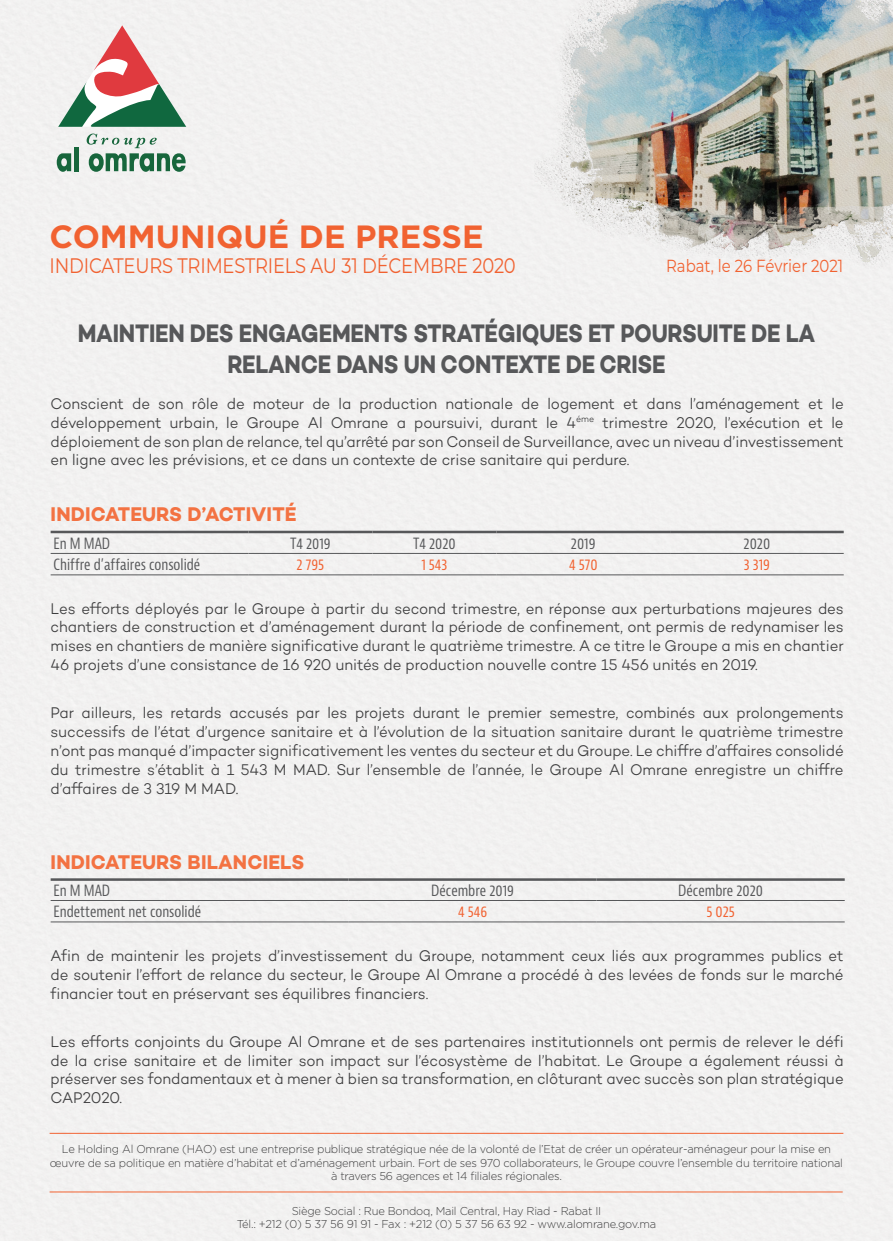
<style>
.page{position:relative;width:893px;height:1241px;background:#fff}
.page>*{position:absolute;margin:0;border:0;box-sizing:border-box;transform-origin:0 0}
.t1{font:700 32.2px "Gotham";color:#f16231}
.t2{font:700 25.72px/31px "Campton";letter-spacing:-.01em;color:#57585a;text-align:center;scale:.85 1}
.t3{font:21px "Montserrat";letter-spacing:-.01em;color:#f16231;scale:.85 1}
.t4{font:700 20.12px "Campton";letter-spacing:.01em;color:#f37242;scale:.95 1}
.t5{font:17.5px "Montserrat";color:#f16231;scale:.85 1}
.t6{font:300 15.75px/18.9px "Campton";letter-spacing:-.005em;color:#3e3e3f;text-align:justify;scale:.95 1}
.t7{font:15.05px "Bernina Sans Condensed";color:#57585a;scale:.95 1}
.t8{font:15.05px "Bernina Sans Condensed";color:#f16231;scale:.95 1}
.t9{font:300 11.38px/13.3px "Gotham";letter-spacing:-.02em;color:#3e3e3f;text-align:center}
</style>
<div class="page">
<div style="left:1px;top:0;width:892px;height:1240px;background:#f2f1f1"></div>
<img style="left:534px;top:0;width:359px;height:277px">
<svg style="left:58px;top:25px;width:128px;height:102px"></svg>
<svg style="left:57px;top:153px;width:14px;height:19px"></svg>
<hr style="left:74px;top:147px;width:4px;height:24px;background:#17663c">
<svg style="left:87px;top:133px;width:99px;height:39px"></svg>
<hr style="left:50px;top:1132px;width:793px;height:1px;background:#f16231">
<hr style="left:50px;top:1191px;width:793px;height:1px;background:#f16231">
<hr style="left:51px;top:878px;width:298px;height:2px;background:#57585a">
<hr style="left:349px;top:878px;width:248px;height:2px;background:#57585a">
<hr style="left:597px;top:878px;width:248px;height:2px;background:#57585a">
<hr style="left:51px;top:900px;width:298px;height:1px;background:#57585a">
<hr style="left:349px;top:900px;width:248px;height:1px;background:#57585a">
<hr style="left:597px;top:900px;width:248px;height:1px;background:#57585a">
<hr style="left:51px;top:921px;width:298px;height:1px;background:#57585a">
<hr style="left:349px;top:921px;width:248px;height:1px;background:#57585a">
<hr style="left:597px;top:921px;width:248px;height:1px;background:#57585a">
<hr style="left:51px;top:530px;width:197px;height:3px;background:#57585a">
<hr style="left:248px;top:530px;width:124px;height:3px;background:#57585a">
<hr style="left:372px;top:530px;width:124px;height:3px;background:#57585a">
<hr style="left:496px;top:530px;width:174px;height:3px;background:#57585a">
<hr style="left:670px;top:530px;width:174px;height:3px;background:#57585a">
<hr style="left:51px;top:553px;width:197px;height:1px;background:#57585a">
<hr style="left:51px;top:574px;width:197px;height:1px;background:#57585a">
<hr style="left:248px;top:553px;width:124px;height:1px;background:#57585a">
<hr style="left:248px;top:574px;width:124px;height:1px;background:#57585a">
<hr style="left:372px;top:553px;width:124px;height:1px;background:#57585a">
<hr style="left:496px;top:553px;width:174px;height:1px;background:#57585a">
<hr style="left:670px;top:553px;width:174px;height:1px;background:#57585a">
<hr style="left:372px;top:574px;width:124px;height:1px;background:#57585a">
<hr style="left:496px;top:574px;width:174px;height:1px;background:#57585a">
<hr style="left:670px;top:574px;width:174px;height:1px;background:#57585a">
<p class="t1" style="left:50px;top:215px;width:436px">COMMUNIQUÉ DE PRESSE</p>
<p class="t3" style="left:50px;top:251px;width:550px">INDICATEURS TRIMESTRIELS AU 31 DÉCEMBRE 2020</p>
<p class="t5" style="left:666px;top:254px;width:210px">Rabat, le 26 Février 2021</p>
<p class="t2" style="left:78px;top:317px;width:869px">MAINTIEN DES ENGAGEMENTS STRATÉGIQUES ET POURSUITE DE LA<br>RELANCE DANS UN CONTEXTE DE CRISE</p>
<p class="t6" style="left:51px;top:393px;width:836px">Conscient de son rôle de moteur de la production nationale de logement et dans l’aménagement et le développement urbain, le Groupe Al Omrane a poursuivi, durant le 4<sup>éme</sup> trimestre 2020, l’exécution et le déploiement de son plan de relance, tel qu’arrêté par son Conseil de Surveillance, avec un niveau d’investissement en ligne avec les prévisions, et ce dans un contexte de crise sanitaire qui perdure.</p>
<p class="t4" style="left:51px;top:501px;width:260px">INDICATEURS D’ACTIVITÉ</p>
<p class="t7" style="left:53px;top:535px;width:61px">En M MAD</p>
<p class="t7" style="left:290px;top:535px;width:44px">T4 2019</p>
<p class="t7" style="left:413px;top:535px;width:47px">T4 2020</p>
<p class="t7" style="left:571px;top:535px;width:27px">2019</p>
<p class="t7" style="left:743px;top:535px;width:30px">2020</p>
<p class="t7" style="left:53px;top:556px;width:156px">Chiffre d’affaires consolidé</p>
<p class="t8" style="left:297px;top:556px;width:31px">2 795</p>
<p class="t8" style="left:421px;top:556px;width:29px">1 543</p>
<p class="t8" style="left:569px;top:556px;width:32px">4 570</p>
<p class="t8" style="left:744px;top:556px;width:29px">3 319</p>
<p class="t6" style="left:51px;top:598px;width:836px">Les efforts déployés par le Groupe à partir du second trimestre, en réponse aux perturbations majeures des chantiers de construction et d’aménagement durant la période de confinement, ont permis de redynamiser les mises en chantiers de manière significative durant le quatrième trimestre. A ce titre le Groupe a mis en chantier 46 projets d’une consistance de 16 920 unités de production nouvelle contre 15 456 unités en 2019.</p>
<p class="t6" style="left:51px;top:702px;width:836px">Par ailleurs, les retards accusés par les projets durant le premier semestre, combinés aux prolongements successifs de l’état d’urgence sanitaire et à l’évolution de la situation sanitaire durant le quatrième trimestre n’ont pas manqué d’impacter significativement les ventes du secteur et du Groupe. Le chiffre d’affaires consolidé du trimestre s’établit à 1 543 M MAD. Sur l’ensemble de l’année, le Groupe Al Omrane enregistre un chiffre d’affaires de 3 319 M MAD.</p>
<p class="t4" style="left:51px;top:848px;width:269px">INDICATEURS BILANCIELS</p>
<p class="t7" style="left:53px;top:882px;width:61px">En M MAD</p>
<p class="t7" style="left:431px;top:882px;width:89px">Décembre 2019</p>
<p class="t7" style="left:678px;top:882px;width:91px">Décembre 2020</p>
<p class="t7" style="left:53px;top:903px;width:157px">Endettement net consolidé</p>
<p class="t8" style="left:458px;top:903px;width:32px">4 546</p>
<p class="t8" style="left:706px;top:903px;width:31px">5 025</p>
<p class="t6" style="left:51px;top:945px;width:836px">Afin de maintenir les projets d’investissement du Groupe, notamment ceux liés aux programmes publics et de soutenir l’effort de relance du secteur, le Groupe Al Omrane a procédé à des levées de fonds sur le marché financier tout en préservant ses équilibres financiers.</p>
<p class="t6" style="left:51px;top:1031px;width:836px">Les efforts conjoints du Groupe Al Omrane et de ses partenaires institutionnels ont permis de relever le défi de la crise sanitaire et de limiter son impact sur l’écosystème de l’habitat. Le Groupe a également réussi à préserver ses fondamentaux et à mener à bien sa transformation, en clôturant avec succès son plan stratégique CAP2020.</p>
<p class="t9" style="left:50px;top:1141px;width:794px">Le Holding Al Omrane (HAO) est une entreprise publique stratégique née de la volonté de l’Etat de créer un opérateur-aménageur pour la mise en œuvre de sa politique en matière d’habitat et d’aménagement urbain. Fort de ses 970 collaborateurs, le Groupe couvre l’ensemble du territoire national à travers 56 agences et 14 filiales régionales.</p>
<p class="t9" style="left:292px;top:1203px;width:311px">Siège Social : Rue Bondoq, Mail Central, Hay Riad - Rabat II</p>
<p class="t9" style="left:237px;top:1216px;width:421px">Tél.: +212 (0) 5 37 56 91 91 - Fax : +212 (0) 5 37 56 63 92 - www.alomrane.gov.ma</p>
</div>
